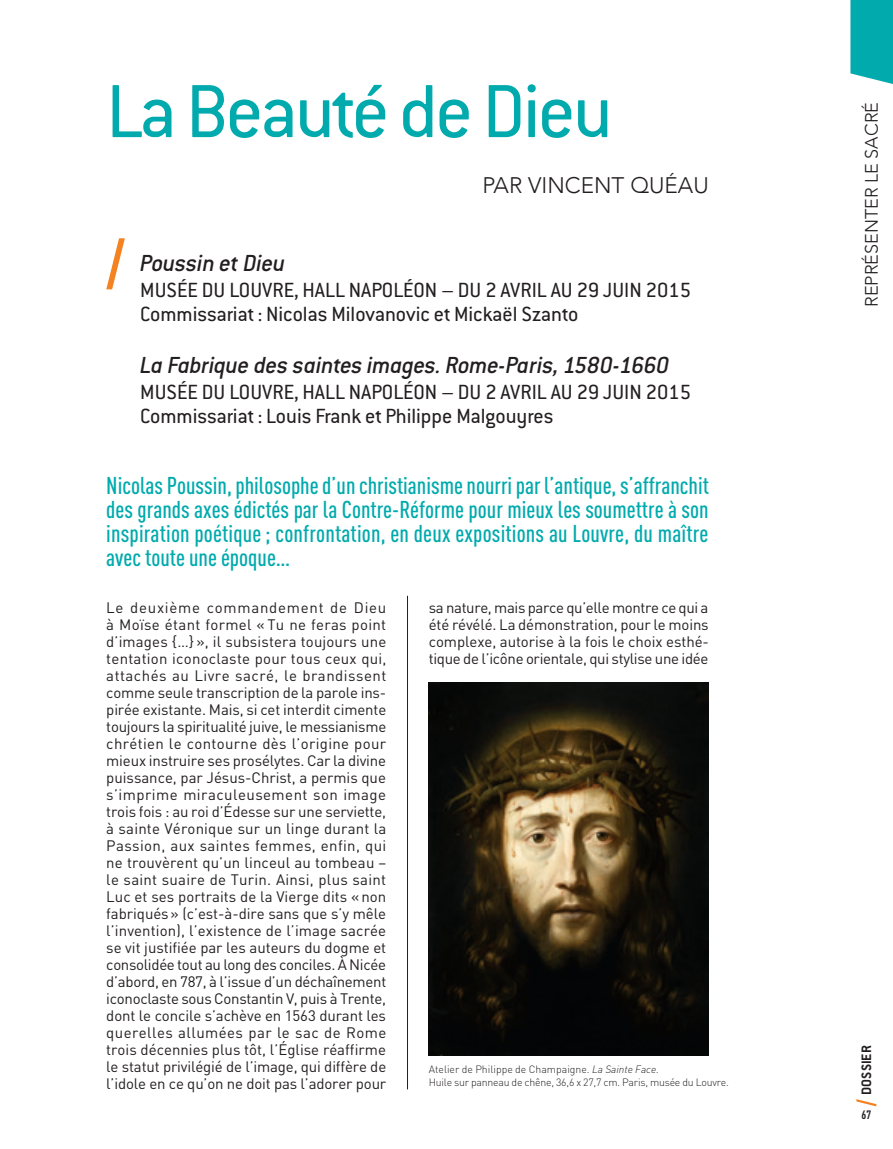
<style>
.page{position:relative;width:893px;height:1149px;background:#fff}
.page>*{position:absolute;margin:0;border:0;box-sizing:border-box;transform-origin:0 0}
.t1{font:82.5px "Conduit ITC";letter-spacing:-.03em;color:#00aaad}
.t2{font:italic 500 25.5px "Conduit ITC";letter-spacing:-.015em;color:#231f20}
.t3{font:500 24px/24px "DIN Cond";letter-spacing:.005em;color:#00aaad;text-align:justify}
.t4{font:22.5px/24px "Conduit ITC";color:#231f20}
.t5{font:300 22.5px "Avenir";color:#231f20}
.t6{font:300 18px "Avenir";color:#231f20}
.t7{font:15px/17px "DIN";letter-spacing:-.01em;color:#231f20;text-align:justify}
.t8{font:700 15px "Conduit ITC";color:#231f20}
.t9{font:700 12px "DIN Cond";color:#231f20}
.t10{font:300 10.5px/12.6px "DIN";letter-spacing:-.02em;color:#231f20}
.s1{font-style:italic}
</style>
<div class="page">
<svg style="left:850px;top:0;width:43px;height:84px;background:#12b0b2"></svg>
<svg style="left:856px;top:1099px;width:20px;height:7px"></svg>
<svg style="left:106px;top:238px;width:19px;height:51px"></svg>
<hr style="left:407px;top:595px;width:1px;height:494px;background:#231f20">
<img style="left:429px;top:682px;width:280px;height:372px">
<h1 class="t1" style="left:106px;top:61px;width:508px">La Beauté de Dieu</h1>
<h3 class="t5" style="left:482px;top:172px;width:228px">PAR VINCENT QUÉAU</h3>
<h2 class="t2" style="left:140px;top:248px;width:147px">Poussin et Dieu</h2>
<h3 class="t4" style="left:140px;top:277px;width:552px">Musée du Louvre, hall Napoléon – Du 2 avril au 29 j uin 2015<br>Commissariat : Nicolas Milovanovic et Mickaël Szanto</h3>
<h2 class="t2" style="left:140px;top:350px;width:531px">La Fabrique des saintes images. Rome-Paris, 1580-1660</h2>
<h3 class="t4" style="left:140px;top:379px;width:552px">Musée du Louvre, hall Napoléon – Du 2 avril au 29 j uin 2015<br>Commissariat : Louis Frank et Philippe Malgouyres</h3>
<p class="t3" style="left:106px;top:472px;width:604px">Nicolas Poussin, philosophe d’un christianisme nourri par l’antique, s’affranchit des grands axes édictés par la Contre-Réforme pour mieux les soumettre à son inspiration poétique; confrontation, en deux expositions au Louvre, du maître avec toute une époque…</p>
<p class="t7" style="left:106px;top:598px;width:282px">Le deuxième commandement de Dieu à Moïse étant formel « Tu ne feras point d’images {…} », il subsistera toujours une tentation iconoclaste pour tous ceux qui, attachés au Livre sacré, le brandissent comme seule transcription de la parole ins&shy;pirée existante. Mais, si cet interdit cimente toujours la spiritualité juive, le messianisme chrétien le contourne dès l’origine pour mieux instruire ses prosélytes. Car la divine puissance, par Jésus-Christ, a permis que s’imprime miraculeusement son image trois fois : au roi d’Édesse sur une serviette, à sainte Véronique sur un linge durant la Passion, aux saintes femmes, enfin, qui ne trouvèrent qu’un linceul au tombeau – le saint suaire de Turin. Ainsi, plus saint Luc et ses portraits de la Vierge dits «non fabriqués» (c’est-à-dire sans que s’y mêle l’invention), l’existence de l’image sacrée se vit justifiée par les auteurs du dogme et consolidée tout au long des conciles. À Nicée d’abord, en 787, à l’issue d’un déchaînement iconoclaste sous Constantin V, puis à Trente, dont le concile s’achève en 1563 durant les querelles allumées par le sac de Rome trois décennies plus tôt, l’Église réaffirme le statut privilégié de l’image, qui diffère de l’idole en ce qu’on ne doit pas l’adorer pour</p>
<p class="t7" style="left:429px;top:598px;width:282px">sa nature, mais parce qu’elle montre ce qui a été révélé. La démonstration, pour le moins complexe, autorise à la fois le choix esthé&shy;tique de l’icône orientale, qui stylise une idée</p>
<p class="t10" style="left:429px;top:1062px;width:302px">Atelier de Philippe de Champaigne. <span class="s1">La Sainte Face.<br></span>Huile sur panneau de chêne, 36,6 x 27,7 cm. Paris, musée du Louvre.</p>
<p class="t6" style="left:861px;top:307px;width:204px;rotate:-90deg">REPRÉSENTER LE SACRÉ</p>
<p class="t8" style="left:857px;top:1094px;width:47px;rotate:-90deg">Dossier</p>
<p class="t9" style="left:862px;top:1107px;width:11px">67</p>
</div>
